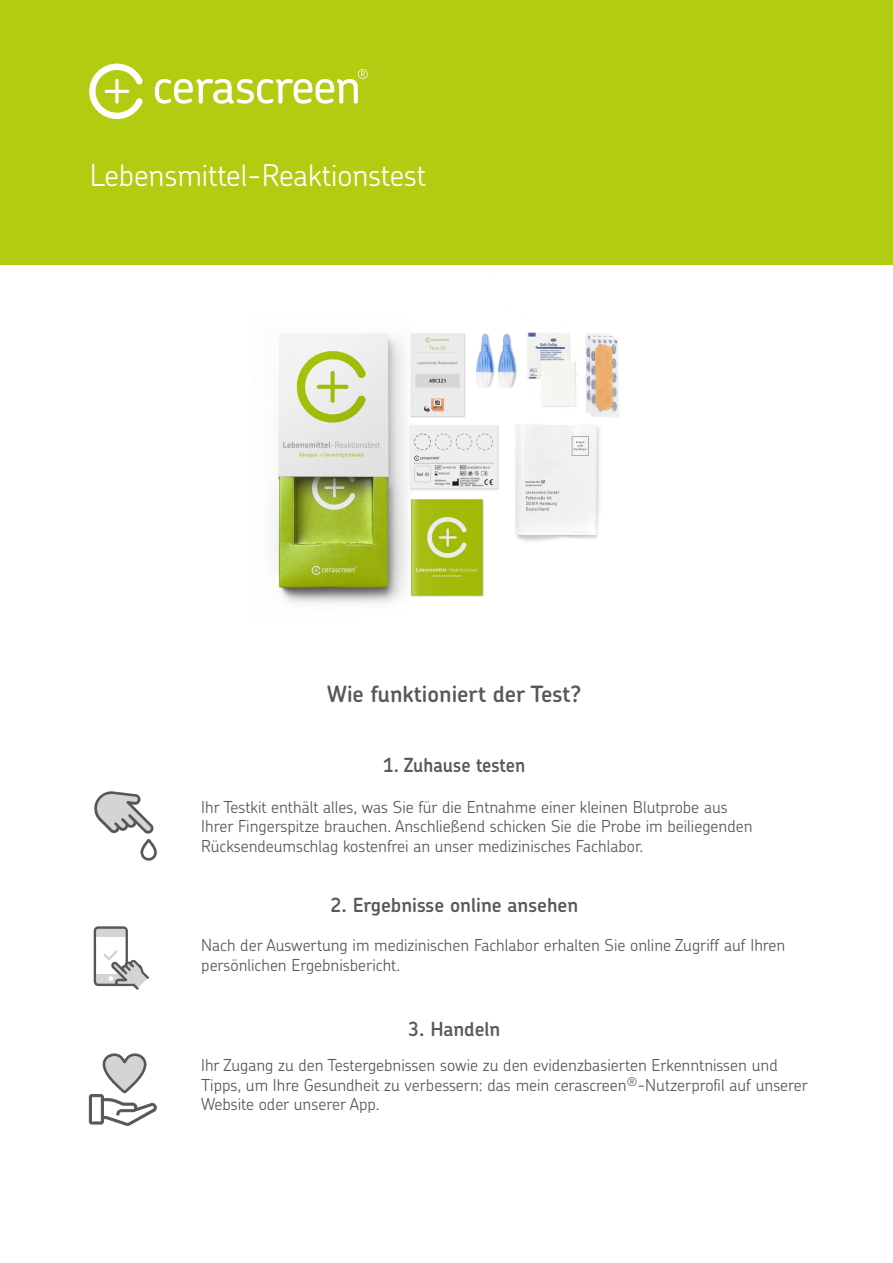
<style>
.page{position:relative;width:893px;height:1263px;background:#fff}
.page>*{position:absolute;margin:0;border:0;box-sizing:border-box;transform-origin:0 0}
.t1{font:300 30px "Chevin Std";color:#fff}
.t2{font:600 22.5px "Chevin Std";color:#57585a}
.t3{font:600 19.5px "Chevin Std";color:#57585a}
.t4{font:600 19.5px "Chevin Std";color:#57585a;scale:.94 1}
.t5{font:300 16.5px/19.8px "Chevin Std";color:#57585a}
</style>
<div class="page">
<div style="left:0;top:0;width:893px;height:265px;background:#b1cc11"></div>
<svg style="left:89px;top:64px;width:54px;height:55px"></svg>
<svg style="left:155px;top:69px;width:213px;height:35px"></svg>
<img style="left:274px;top:332px;width:346px;height:272px">
<svg style="left:94px;top:791px;width:63px;height:70px"></svg>
<svg style="left:89px;top:1053px;width:68px;height:73px"></svg>
<svg style="left:94px;top:926px;width:55px;height:64px"></svg>
<h1 class="t1" style="left:90px;top:155px;width:338px">Lebensmittel-Reaktionstest</h1>
<p class="t2" style="left:327px;top:678px;width:256px">Wie funktioniert der Test?</p>
<p class="t4" style="left:384px;top:752px;width:152px">1. Zuhause testen</p>
<p class="t5" style="left:201px;top:796px;width:553px">Ihr Testkit enthält alles, was Sie für die Entnahme einer kleinen Blutprobe aus<br>Ihrer Fingerspitze brauchen. Anschließend schicken Sie die Probe im beiliegenden<br>Rücksendeumschlag kostenfrei an unser medizinisches Fachlabor.</p>
<p class="t3" style="left:331px;top:892px;width:249px">2. Ergebnisse online ansehen</p>
<p class="t5" style="left:201px;top:934px;width:586px">Nach der Auswertung im medizinischen Fachlabor erhalten Sie online Zugriff auf Ihren persönlichen Ergebnisbericht.</p>
<p class="t3" style="left:408px;top:1016px;width:94px">3. Handeln</p>
<p class="t5" style="left:201px;top:1054px;width:608px">Ihr Zugang zu den Testergebnissen sowie zu den evidenzbasierten Erkenntnissen und<br>Tipps, um Ihre Gesundheit zu verbessern: das mein cerascreen<sup>®</sup>-Nutzerprofil auf unserer<br>Website oder unserer App.</p>
</div>
